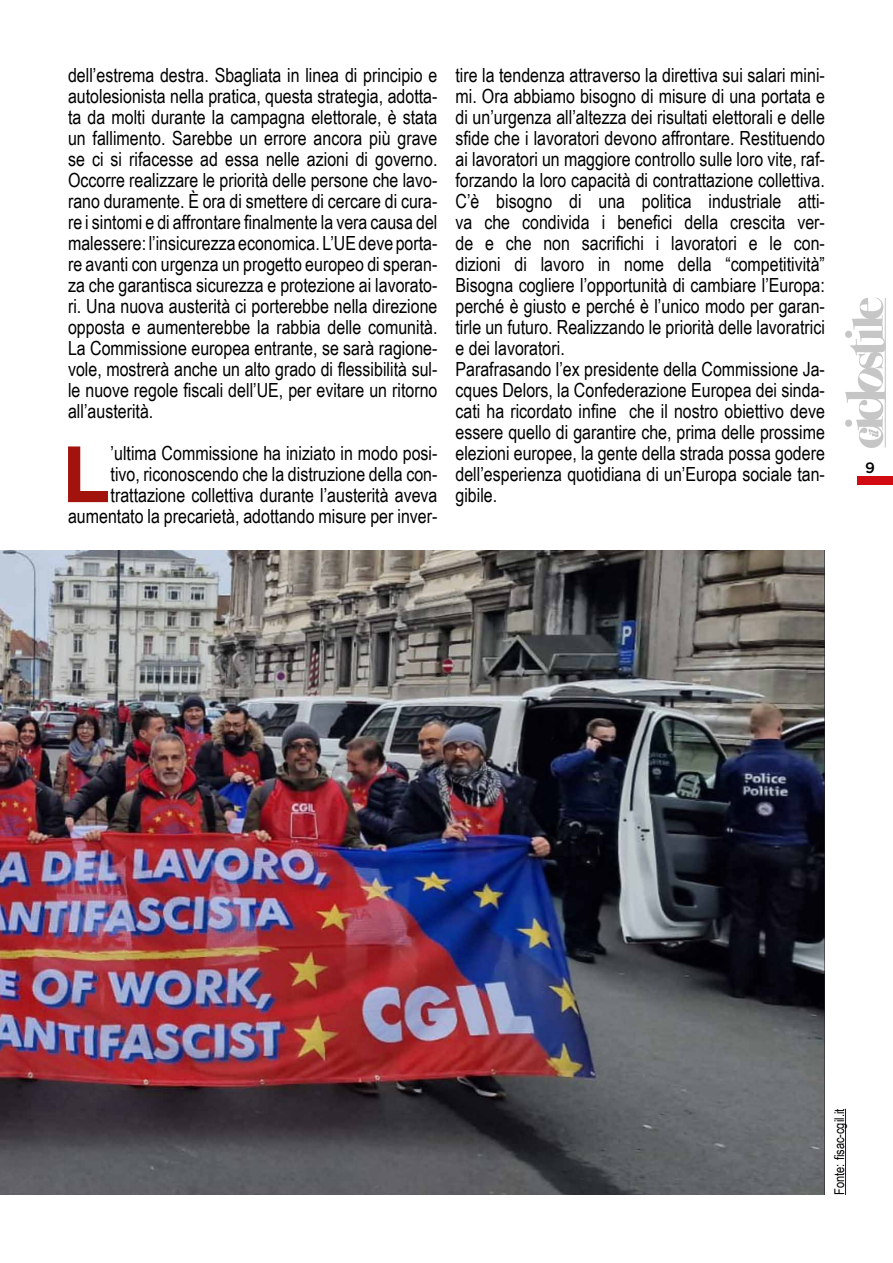
<style>
.page{position:relative;width:893px;height:1263px;background:#fff}
.page>*{position:absolute;margin:0;border:0;box-sizing:border-box;transform-origin:0 0}
.t1{font:700 79.5px "Gotham";color:#a3130d}
.t2{font:19.5px/21px "Arial Narrow";color:#000;text-align:justify}
.t3{font:500 15px "Gotham";color:#000}
.t4{font:13.5px "Arial Narrow";color:#000}
.t5{font:italic 12.15px "Bodoni Svty Two ITCTT";color:#c6c6c6}
</style>
<div class="page">
<div style="left:858px;top:476px;width:35px;height:8px;background:#d20a11"></div>
<svg style="left:845px;top:298px;width:41px;height:150px"></svg>
<img style="left:0;top:551px;width:824px;height:643px">
<hr style="left:845px;top:1109px;width:1px;height:86px;background:#00f">
<p class="t2" style="left:68px;top:64px;width:371px">dell’estrema destra. Sbagliata in linea di principio e autolesionista nella pratica, questa strategia, adotta&shy;ta da molti durante la campagna elettorale, è stata un fallimento. Sarebbe un errore ancora più grave se ci si rifacesse ad essa nelle azioni di governo.<br>Occorre realizzare le priorità delle persone che lavo&shy;rano duramente. È ora di smettere di cercare di cura&shy;re i sintomi e di affrontare finalmente la vera causa del malessere: l’insicurezza economica. L’UE deve porta&shy;re avanti con urgenza un progetto europeo di speran&shy;za che garantisca sicurezza e protezione ai lavorato&shy;ri. Una nuova austerità ci porterebbe nella direzione opposta e aumenterebbe la rabbia delle comunità.<br>La Commissione europea entrante, se sarà ragione&shy;vole, mostrerà anche un alto grado di flessibilità sul&shy;le nuove regole fiscali dell’UE, per evitare un ritorno all’austerità.</p>
<h1 class="t1" style="left:61px;top:428px;width:51px">L</h1>
<p class="t2" style="left:68px;top:442px;width:371px;text-align:right">’ultima Commissione ha iniziato in modo posi-<br>tivo, riconoscendo che la distruzione della con&shy;trattazione collettiva durante l’austerità aveva aumentato la precarietà, adottando misure per inver-</p>
<p class="t2" style="left:455px;top:64px;width:371px;text-align:left">tire la tendenza attraverso la direttiva sui salari mini&shy;mi. Ora abbiamo bisogno di misure di una portata e di un’urgenza all’altezza dei risultati elettorali e delle sfide che i lavoratori devono affrontare. Restituendo ai lavoratori un maggiore controllo sulle loro vite, raf&shy;forzando la loro capacità di contrattazione collettiva.<br>C’è bisogno di una politica industriale atti&shy;va che condivida i benefici della crescita ver&shy;de e che non sacrifichi i lavoratori e le con&shy;dizioni di lavoro in nome della “competitività” Bisogna cogliere l’opportunità di cambiare l’Europa: perché è giusto e perché è l’unico modo per garan&shy;tirle un futuro. Realizzando le priorità delle lavoratrici e dei lavoratori.<br>Parafrasando l’ex presidente della Commissione Ja&shy;cques Delors, la Confederazione Europea dei sinda&shy;cati ha ricordato infine che il nostro obiettivo deve essere quello di garantire che, prima delle prossime elezioni europee, la gente della strada possa godere dell’esperienza quotidiana di un’Europa sociale tan&shy;gibile.</p>
<p class="t5" style="left:863px;top:437px;width:9px;rotate:-90deg">il</p>
<p class="t3" style="left:865px;top:457px;width:11px">9</p>
<p class="t4" style="left:829px;top:1195px;width:88px;rotate:-90deg">Fonte: fisac-cgil.it</p>
</div>
